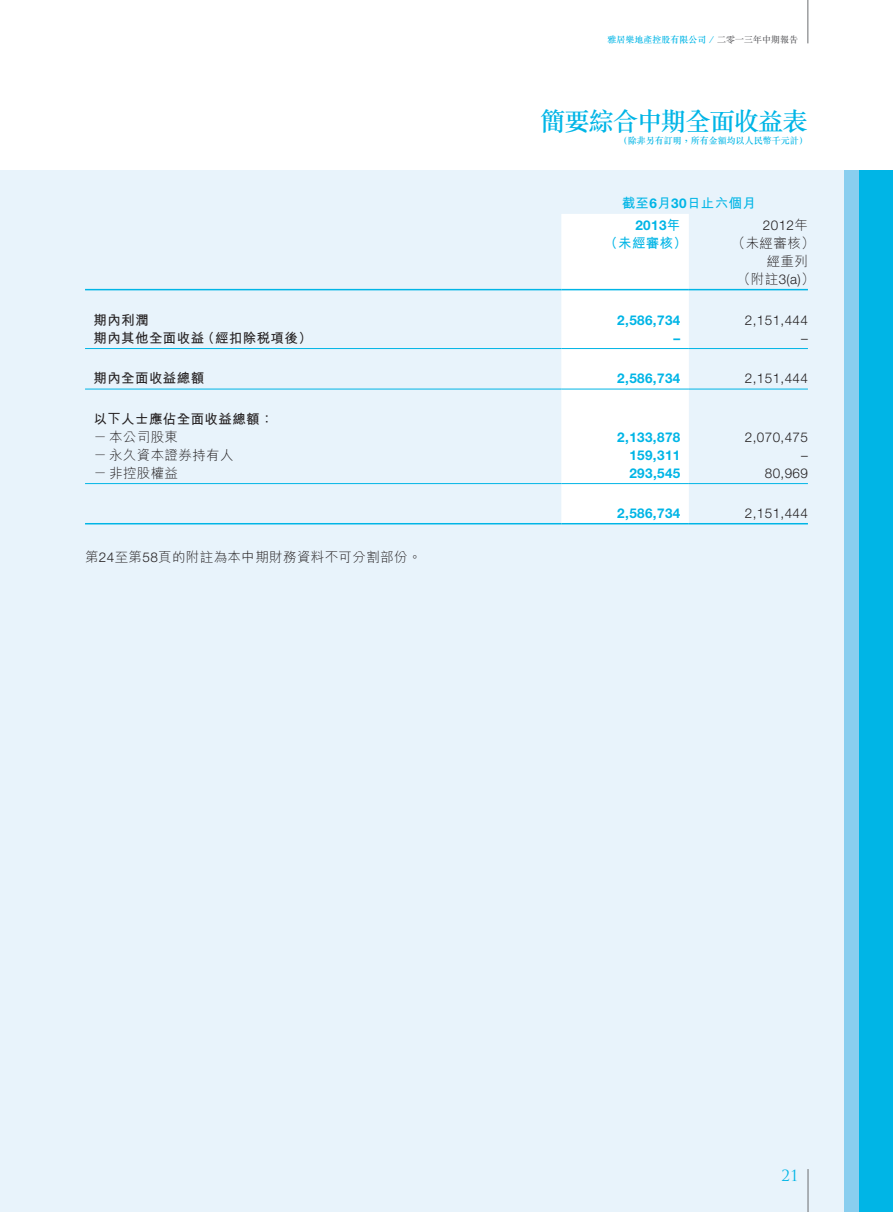
<style>
.page{position:relative;width:893px;height:1212px;background:#fff}
.page>*{position:absolute;margin:0;border:0;box-sizing:border-box;transform-origin:0 0}
.t1{font:500 25.5px "M Sung HK";letter-spacing:-.05em;color:#00b5e6}
.t2{font:15px "Trajan Pro";color:#00b5e6}
.t3{font:300 13.5px "M Hei HK";letter-spacing:.03em;color:#231f20}
.t4{font:700 13.5px "Helvetica Neue LT Std";letter-spacing:.03em;color:#00b5e6}
.t5{font:300 13.5px "Helvetica Neue LT Std";letter-spacing:.03em;color:#231f20}
.t6{font:700 13.5px "M Hei HK";letter-spacing:.03em;color:#231f20}
.t7{font:700 13.5px "M Hei HK";letter-spacing:.03em;color:#00b5e6}
.t8{font:500 9px "M Sung HK";color:#00b5e6}
.s1{font-family:"Trajan Pro";font-weight:400}
.s2{color:#636366}
.s3{font-family:"Helvetica Neue LT Std"}
.s4{font-family:"M Hei HK"}
</style>
<div class="page">
<div style="left:844px;top:170px;width:15px;height:1042px;background:#89ceef"></div>
<div style="left:859px;top:170px;width:34px;height:1042px;background:#00b5e6"></div>
<div style="left:0;top:170px;width:844px;height:1042px;background:#e8f3fb"></div>
<hr style="left:808px;top:0;width:1px;height:43px;background:#6c6d70">
<div style="left:561px;top:214px;width:128px;height:309px;background:#fff"></div>
<hr style="left:85px;top:289px;width:476px;height:1px;background:#00b5e6">
<hr style="left:561px;top:289px;width:128px;height:1px;background:#00b5e6">
<hr style="left:689px;top:289px;width:119px;height:1px;background:#00b5e6">
<hr style="left:85px;top:348px;width:476px;height:1px;background:#00b5e6">
<hr style="left:561px;top:348px;width:128px;height:1px;background:#00b5e6">
<hr style="left:689px;top:348px;width:119px;height:1px;background:#00b5e6">
<hr style="left:85px;top:389px;width:476px;height:1px;background:#00b5e6">
<hr style="left:561px;top:389px;width:128px;height:1px;background:#00b5e6">
<hr style="left:689px;top:389px;width:119px;height:1px;background:#00b5e6">
<hr style="left:85px;top:483px;width:476px;height:1px;background:#00b5e6">
<hr style="left:561px;top:483px;width:128px;height:1px;background:#00b5e6">
<hr style="left:689px;top:483px;width:119px;height:1px;background:#00b5e6">
<hr style="left:85px;top:523px;width:476px;height:1px;background:#00b5e6">
<hr style="left:561px;top:523px;width:128px;height:1px;background:#00b5e6">
<hr style="left:689px;top:523px;width:119px;height:1px;background:#00b5e6">
<hr style="left:808px;top:1169px;width:1px;height:43px;background:#6c6d70">
<p class="t8" style="left:607px;top:34px;width:192px">雅居樂地產控股有限公司 <span class="s1">/</span> <span class="s2">二零一三年中期報告</span></p>
<h1 class="t1" style="left:540px;top:104px;width:269px">簡要綜合中期全面收益表</h1>
<p class="t8" style="left:619px;top:135px;width:190px">（除非另有訂明，所有金額均以人民幣千元計）</p>
<p class="t7" style="left:622px;top:193px;width:136px">截至<span class="s3">6</span>月<span class="s3">30</span>日止六個月</p>
<p class="t4" style="left:635px;top:217px;width:47px">2013<span class="s4">年</span></p>
<p class="t5" style="left:763px;top:217px;width:47px">2012<span class="s4">年</span></p>
<p class="t7" style="left:604px;top:233px;width:84px">（未經審核）</p>
<p class="t3" style="left:732px;top:234px;width:84px">（未經審核）</p>
<p class="t3" style="left:767px;top:252px;width:43px">經重列</p>
<p class="t3" style="left:737px;top:270px;width:79px">（附註<span class="s3">3(a)</span>）</p>
<p class="t6" style="left:94px;top:310px;width:57px">期內利潤</p>
<p class="t4" style="left:617px;top:311px;width:65px">2,586,734</p>
<p class="t5" style="left:745px;top:312px;width:65px">2,151,444</p>
<p class="t6" style="left:94px;top:328px;width:220px">期內其他全面收益（經扣除稅項後）</p>
<p class="t4" style="left:674px;top:329px;width:8px">–</p>
<p class="t5" style="left:801px;top:330px;width:8px">–</p>
<p class="t6" style="left:94px;top:368px;width:112px">期內全面收益總額</p>
<p class="t4" style="left:617px;top:370px;width:65px">2,586,734</p>
<p class="t5" style="left:745px;top:370px;width:65px">2,151,444</p>
<p class="t6" style="left:94px;top:409px;width:182px">以下人士應佔全面收益總額：</p>
<p class="t3" style="left:94px;top:427px;width:86px">－本公司股東</p>
<p class="t4" style="left:617px;top:428px;width:65px">2,133,878</p>
<p class="t5" style="left:745px;top:429px;width:65px">2,070,475</p>
<p class="t3" style="left:94px;top:445px;width:142px">－永久資本證券持有人</p>
<p class="t4" style="left:629px;top:446px;width:53px">159,311</p>
<p class="t5" style="left:801px;top:447px;width:8px">–</p>
<p class="t3" style="left:94px;top:463px;width:86px">－非控股權益</p>
<p class="t4" style="left:629px;top:464px;width:53px">293,545</p>
<p class="t5" style="left:765px;top:465px;width:45px">80,969</p>
<p class="t4" style="left:617px;top:505px;width:65px">2,586,734</p>
<p class="t5" style="left:745px;top:505px;width:65px">2,151,444</p>
<p class="t3" style="left:85px;top:547px;width:338px">第<span class="s3">24</span>至第<span class="s3">58</span>頁的附註為本中期財務資料不可分割部份。</p>
<p class="t2" style="left:782px;top:1166px;width:18px">21</p>
</div>
